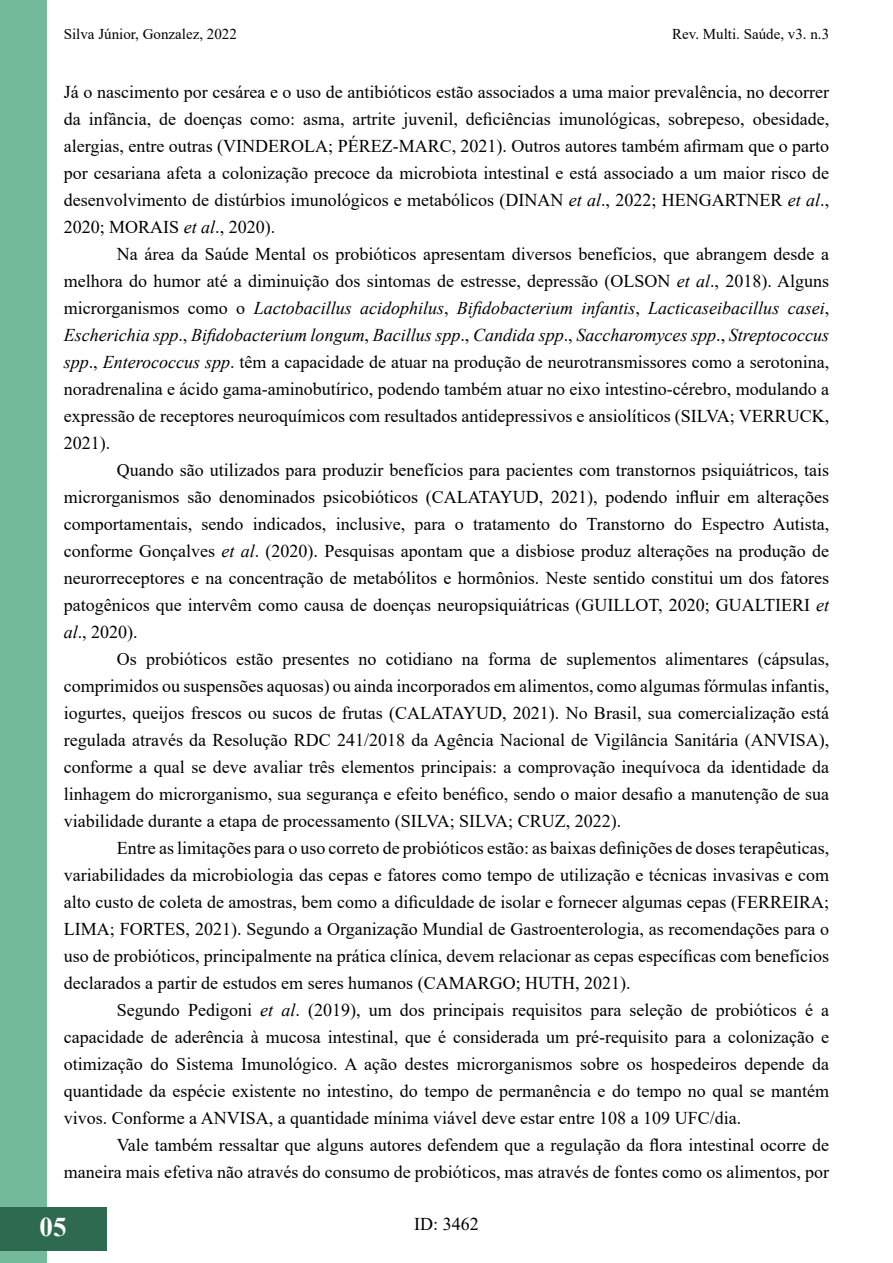
<style>
.page{position:relative;width:893px;height:1263px;background:#fff}
.page>*{position:absolute;margin:0;border:0;box-sizing:border-box;transform-origin:0 0}
.t1{font:700 27px "Times New Roman";color:#fff}
.t2{font:18px/27px "Times New Roman";color:#000;text-align:justify}
.t3{font:15px "Times New Roman";color:#000}
.s1{font-style:italic}
</style>
<div class="page">
<div style="left:0;top:1px;width:47px;height:1262px;background:#73ba9b"></div>
<div style="left:0;top:1207px;width:106px;height:43px;background:#2d6a4f"></div>
<p class="t3" style="left:64px;top:24px;width:175px">Silva Júnior, Gonzalez, 2022</p>
<p class="t3" style="left:672px;top:24px;width:158px">Rev. Multi. Saúde, v3. n.3</p>
<p class="t2" style="left:64px;top:77px;width:767px">Já o nascimento por cesárea e o uso de antibióticos estão associados a uma maior prevalência, no decorrer da infância, de doenças como: asma, artrite juvenil, deficiências imunológicas, sobrepeso, obesidade, alergias, entre outras (VINDEROLA; PÉREZ-MARC, 2021). Outros autores também afirmam que o parto por cesariana afeta a colonização precoce da microbiota intestinal e está associado a um maior risco de desenvolvimento de distúrbios imunológicos e metabólicos (DINAN <span class="s1">et al</span>., 2022; HENGARTNER <span class="s1">et al</span>., 2020; MORAIS <span class="s1">et al</span>., 2020).</p>
<p class="t2" style="left:64px;top:239px;width:767px;text-indent:53px">Na área da Saúde Mental os probióticos apresentam diversos benefícios, que abrangem desde a melhora do humor até a diminuição dos sintomas de estresse, depressão (OLSON <span class="s1">et al</span>., 2018). Alguns microrganismos como o <span class="s1">Lactobacillus acidophilus</span>, <span class="s1">Bifidobacterium infantis</span>, <span class="s1">Lacticaseibacillus casei</span>, <span class="s1">Escherichia spp</span>., <span class="s1">Bifidobacterium longum</span>, <span class="s1">Bacillus spp</span>., <span class="s1">Candida spp</span>., <span class="s1">Saccharomyces spp</span>., <span class="s1">Streptococcus spp</span>., <span class="s1">Enterococcus spp</span>. têm a capacidade de atuar na produção de neurotransmissores como a serotonina, noradrenalina e ácido gama-aminobutírico, podendo também atuar no eixo intestino-cérebro, modulando a expressão de receptores neuroquímicos com resultados antidepressivos e ansiolíticos (SILVA; VERRUCK, 2021).</p>
<p class="t2" style="left:64px;top:455px;width:767px;text-indent:53px">Quando são utilizados para produzir benefícios para pacientes com transtornos psiquiátricos, tais microrganismos são denominados psicobióticos (CALATAYUD, 2021), podendo influir em alterações comportamentais, sendo indicados, inclusive, para o tratamento do Transtorno do Espectro Autista, conforme Gonçalves <span class="s1">et al</span>. (2020). Pesquisas apontam que a disbiose produz alterações na produção de neurorreceptores e na concentração de metabólitos e hormônios. Neste sentido constitui um dos fatores patogênicos que intervêm como causa de doenças neuropsiquiátricas (GUILLOT, 2020; GUALTIERI <span class="s1">et al</span>., 2020).</p>
<p class="t2" style="left:64px;top:644px;width:767px;text-indent:53px">Os probióticos estão presentes no cotidiano na forma de suplementos alimentares (cápsulas, comprimidos ou suspensões aquosas) ou ainda incorporados em alimentos, como algumas fórmulas infantis, iogurtes, queijos frescos ou sucos de frutas (CALATAYUD, 2021). No Brasil, sua comercialização está regulada através da Resolução RDC 241/2018 da Agência Nacional de Vigilância Sanitária (ANVISA), conforme a qual se deve avaliar três elementos principais: a comprovação inequívoca da identidade da linhagem do microrganismo, sua segurança e efeito benéfico, sendo o maior desafio a manutenção de sua viabilidade durante a etapa de processamento (SILVA; SILVA; CRUZ, 2022).</p>
<p class="t2" style="left:64px;top:833px;width:767px;text-indent:53px">Entre as limitações para o uso correto de probióticos estão: as baixas definições de doses terapêuticas, variabilidades da microbiologia das cepas e fatores como tempo de utilização e técnicas invasivas e com alto custo de coleta de amostras, bem como a dificuldade de isolar e fornecer algumas cepas (FERREIRA; LIMA; FORTES, 2021). Segundo a Organização Mundial de Gastroenterologia, as recomendações para o uso de probióticos, principalmente na prática clínica, devem relacionar as cepas específicas com benefícios declarados a partir de estudos em seres humanos (CAMARGO; HUTH, 2021).</p>
<p class="t2" style="left:64px;top:995px;width:767px;text-indent:53px">Segundo Pedigoni <span class="s1">et al</span>. (2019), um dos principais requisitos para seleção de probióticos é a capacidade de aderência à mucosa intestinal, que é considerada um pré-requisito para a colonização e otimização do Sistema Imunológico. A ação destes microrganismos sobre os hospedeiros depende da quantidade da espécie existente no intestino, do tempo de permanência e do tempo no qual se mantém vivos. Conforme a ANVISA, a quantidade mínima viável deve estar entre 108 a 109 UFC/dia.</p>
<p class="t2" style="left:64px;top:1130px;width:767px;text-align:right">Vale também ressaltar que alguns autores defendem que a regulação da flora intestinal ocorre de maneira mais efetiva não através do consumo de probióticos, mas através de fontes como os alimentos, por</p>
<h1 class="t1" style="left:40px;top:1207px;width:29px">05</h1>
<p class="t2" style="left:414px;top:1210px;width:66px">ID: 3462</p>
</div>
